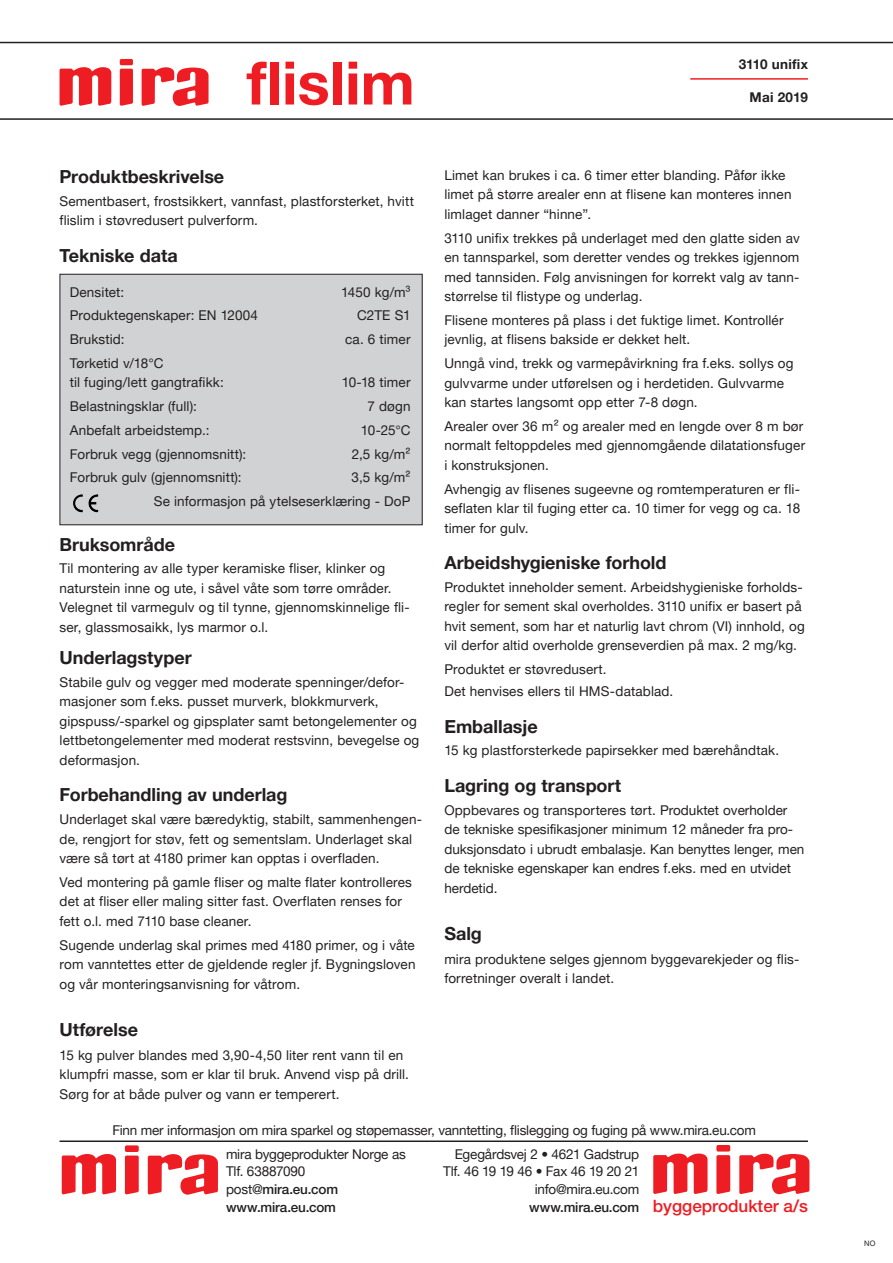
<style>
.page{position:relative;width:893px;height:1263px;background:#fff}
.page>*{position:absolute;margin:0;border:0;box-sizing:border-box;transform-origin:0 0}
.TYPE_OVERSKRIFT{font:700 60px "Helvetica Neue LT Pro";color:#ee1d23}
.BRØD_OVERSKRIFT{font:700 18px "Helvetica Neue LT Pro";color:#231f20}
.brød_bs{font:700 18px "Helvetica Neue LT Pro";color:#231f20}
.t1{font:500 17.1px "Helvetica Neue LT Pro";color:#ee1d23}
.brød_bs-2{font:13.5px/19.5px "Helvetica Neue LT Pro";letter-spacing:.01em;color:#231f20}
.BRØD_side_1{font:13.5px "Helvetica Neue LT Pro";letter-spacing:-.015em;color:#231f20}
.brød_bs-3{font:13.5px "Helvetica Neue LT Pro";letter-spacing:-.015em;color:#231f20}
.t2{font:500 13.5px "Helvetica Neue LT Pro";letter-spacing:-.01em;color:#231f20}
.BRØD{font:13.5px "Helvetica Neue LT Pro";letter-spacing:.01em;color:#231f20}
.brød_bs-4{font:13.5px "Helvetica Neue LT Pro";letter-spacing:-.025em;color:#231f20}
.BRØD-2{font:700 13.5px "Helvetica Neue LT Pro";letter-spacing:.02em;color:#231f20}
.brød_bs-5{font:13.5px "Helvetica Neue LT Pro";letter-spacing:-.01em;color:#231f20}
.BRØD_side_1-2{font:7.5px "Helvetica Neue LT Pro";color:#231f20}
.s1{font-weight:400}
</style>
<div class="page">
<div style="left:60px;top:274px;width:362px;height:251px;background:#d1d2d4"></div>
<div style="left:60px;top:274px;width:363px;height:251px;border:1px solid #231f20"></div>
<img style="left:73px;top:494px;width:25px;height:18px">
<hr style="left:0;top:118px;width:893px;height:2px;background:#231f20">
<hr style="left:0;top:42px;width:893px;height:1px;background:#231f20">
<svg style="left:120px;top:69px;width:13px;height:37px"></svg>
<div style="left:120px;top:59px;width:13px;height:6px;background:#ee1d23;border-radius:2px"></div>
<svg style="left:60px;top:67px;width:52px;height:39px"></svg>
<svg style="left:142px;top:67px;width:67px;height:39px"></svg>
<hr style="left:60px;top:1140px;width:748px;height:2px;background:#231f20">
<svg style="left:125px;top:1155px;width:14px;height:39px"></svg>
<div style="left:125px;top:1145px;width:14px;height:7px;background:#ee1d23;border-radius:2px"></div>
<svg style="left:62px;top:1154px;width:55px;height:40px"></svg>
<svg style="left:148px;top:1154px;width:70px;height:41px"></svg>
<svg style="left:716px;top:1155px;width:14px;height:39px"></svg>
<div style="left:716px;top:1145px;width:14px;height:6px;background:#ee1d23;border-radius:2px"></div>
<svg style="left:653px;top:1153px;width:55px;height:41px"></svg>
<svg style="left:739px;top:1153px;width:70px;height:41px"></svg>
<hr style="left:690px;top:78px;width:118px;height:2px;background:#ee1d23">
<p class="TYPE_OVERSKRIFT" style="left:247px;top:46px;width:170px">flislim</p>
<p class="BRØD-2" style="left:739px;top:56px;width:71px">3110 unifix</p>
<p class="BRØD-2" style="left:749px;top:89px;width:60px">Mai 2019</p>
<p class="BRØD_OVERSKRIFT" style="left:60px;top:165px;width:166px">Produktbeskrivelse</p>
<p class="brød_bs-2" style="left:60px;top:191px;width:356px">Sementbasert, frostsikkert, vannfast, plastforsterket, hvitt flislim i støvredusert pulverform.</p>
<p class="BRØD_OVERSKRIFT" style="left:60px;top:244px;width:120px">Tekniske data</p>
<p class="brød_bs-2" style="left:70px;top:282px;width:56px">Densitet:</p>
<p class="brød_bs-2" style="left:341px;top:282px;width:71px">1450 kg/m³</p>
<p class="brød_bs-2" style="left:70px;top:306px;width:190px">Produktegenskaper: EN 12004</p>
<p class="brød_bs-2" style="left:357px;top:306px;width:55px">C2TE S1</p>
<p class="brød_bs-2" style="left:70px;top:329px;width:56px">Brukstid:</p>
<p class="brød_bs-2" style="left:345px;top:329px;width:67px">ca. 6 timer</p>
<p class="brød_bs-2" style="left:70px;top:353px;width:156px">Tørketid v/18°C<br>til fuging/lett gangtrafikk:</p>
<p class="brød_bs-2" style="left:342px;top:373px;width:70px">10-18 timer</p>
<p class="brød_bs-2" style="left:70px;top:396px;width:129px">Belastningsklar (full):</p>
<p class="brød_bs-2" style="left:367px;top:396px;width:45px">7 døgn</p>
<p class="brød_bs-2" style="left:70px;top:420px;width:141px">Anbefalt arbeidstemp.:</p>
<p class="brød_bs-2" style="left:361px;top:420px;width:51px">10-25°C</p>
<p class="brød_bs-2" style="left:70px;top:444px;width:178px">Forbruk vegg (gjennomsnitt):</p>
<p class="brød_bs-2" style="left:352px;top:444px;width:60px">2,5 kg/m²</p>
<p class="brød_bs-2" style="left:70px;top:468px;width:173px">Forbruk gulv (gjennomsnitt):</p>
<p class="brød_bs-2" style="left:352px;top:468px;width:61px">3,5 kg/m²</p>
<p class="brød_bs-2" style="left:154px;top:491px;width:258px">Se informasjon på ytelseserklæring - DoP</p>
<p class="BRØD_OVERSKRIFT" style="left:60px;top:533px;width:117px">Bruksområde</p>
<p class="brød_bs-2" style="left:60px;top:558px;width:352px">Til montering av alle typer keramiske fliser, klinker og naturstein inne og ute, i såvel våte som tørre områder.<br>Velegnet til varmegulv og til tynne, gjennomskinnelige fli&shy;ser, glassmosaikk, lys marmor o.l.</p>
<p class="brød_bs" style="left:60px;top:647px;width:134px">Underlagstyper</p>
<p class="brød_bs-2" style="left:60px;top:672px;width:361px">Stabile gulv og vegger med moderate spenninger/defor&shy;masjoner som f.eks. pusset murverk, blokkmurverk, gipspuss/-sparkel og gipsplater samt betongelementer og lettbetongelementer med moderat restsvinn, bevegelse og deformasjon.</p>
<p class="BRØD_OVERSKRIFT" style="left:60px;top:784px;width:229px">Forbehandling av underlag</p>
<p class="brød_bs-2" style="left:60px;top:809px;width:364px">Underlaget skal være bæredyktig, stabilt, sammenhengen&shy;de, rengjort for støv, fett og sementslam. Underlaget skal være så tørt at 4180 primer kan opptas i overfladen.</p>
<p class="brød_bs-2" style="left:60px;top:872px;width:354px">Ved montering på gamle fliser og malte flater kontrolleres det at fliser eller maling sitter fast. Overflaten renses for fett o.l. med 7110 base cleaner.</p>
<p class="brød_bs-2" style="left:60px;top:935px;width:358px;text-align:justify">Sugende underlag skal primes med 4180 primer, og i våte rom vanntettes etter de gjeldende regler jf. Bygningsloven og vår monteringsanvisning for våtrom.</p>
<p class="brød_bs" style="left:60px;top:1018px;width:80px">Utførelse</p>
<p class="brød_bs-2" style="left:60px;top:1045px;width:351px">15 kg pulver blandes med 3,90-4,50 liter rent vann til en klumpfri masse, som er klar til bruk. Anvend visp på drill.<br>Sørg for at både pulver og vann er temperert.</p>
<p class="brød_bs-2" style="left:444px;top:165px;width:349px">Limet kan brukes i ca. 6 timer etter blanding. Påfør ikke limet på større arealer enn at flisene kan monteres innen limlaget danner “hinne”.</p>
<p class="brød_bs-2" style="left:444px;top:228px;width:357px;text-align:justify">3110 unifix trekkes på underlaget med den glatte siden av en tannsparkel, som deretter vendes og trekkes igjennom med tannsiden. Følg anvisningen for korrekt valg av tann&shy;størrelse til flistype og underlag.</p>
<p class="brød_bs-2" style="left:444px;top:310px;width:341px">Flisene monteres på plass i det fuktige limet. Kontrollér jevnlig, at flisens bakside er dekket helt.</p>
<p class="brød_bs-2" style="left:444px;top:353px;width:351px">Unngå vind, trekk og varmepåvirkning fra f.eks. sollys og gulvvarme under utførelsen og i herdetiden. Gulvvarme kan startes langsomt opp etter 7-8 døgn.</p>
<p class="brød_bs-2" style="left:444px;top:416px;width:362px">Arealer over 36 m² og arealer med en lengde over 8 m bør normalt feltoppdeles med gjennomgående dilatationsfuger i konstruksjonen.</p>
<p class="brød_bs-2" style="left:444px;top:479px;width:357px;text-align:justify">Avhengig av flisenes sugeevne og romtemperaturen er fli&shy;seflaten klar til fuging etter ca. 10 timer for vegg og ca. 18 timer for gulv.</p>
<p class="BRØD_OVERSKRIFT" style="left:444px;top:551px;width:224px">Arbeidshygieniske forhold</p>
<p class="brød_bs-2" style="left:444px;top:577px;width:362px">Produktet inneholder sement. Arbeidshygieniske forholds&shy;regler for sement skal overholdes. 3110 unifix er basert på hvit sement, som har et naturlig lavt chrom (VI) innhold, og vil derfor altid overholde grenseverdien på max. 2 mg/kg.</p>
<p class="brød_bs-2" style="left:444px;top:659px;width:164px">Produktet er støvredusert.</p>
<p class="BRØD" style="left:444px;top:683px;width:230px">Det henvises ellers til HMS-datablad.</p>
<p class="BRØD_OVERSKRIFT" style="left:444px;top:715px;width:95px">Emballasje</p>
<p class="brød_bs-2" style="left:444px;top:741px;width:336px">15 kg plastforsterkede papirsekker med bærehåndtak.</p>
<p class="BRØD_OVERSKRIFT" style="left:444px;top:774px;width:178px">Lagring og transport</p>
<p class="brød_bs-2" style="left:444px;top:800px;width:362px">Oppbevares og transporteres tørt. Produktet overholder de tekniske spesifikasjoner minimum 12 måneder fra pro&shy;duksjonsdato i ubrudt embalasje. Kan benyttes lenger, men de tekniske egenskaper kan endres f.eks. med en utvidet herdetid.</p>
<p class="brød_bs" style="left:444px;top:923px;width:39px">Salg</p>
<p class="brød_bs-2" style="left:444px;top:949px;width:356px">mira produktene selges gjennom byggevarekjeder og flis&shy;forretninger overalt i landet.</p>
<p class="BRØD_side_1" style="left:112px;top:1121px;width:645px">Finn mer informasjon om mira sparkel og støpemasser, vanntetting, flislegging og fuging på www.mira.eu.com</p>
<p class="brød_bs-3" style="left:455px;top:1145px;width:186px">Egegårdsvej 2 • 4621 Gadstrup</p>
<p class="brød_bs-4" style="left:443px;top:1163px;width:198px">Tlf. 46 19 19 46 • Fax 46 19 20 21</p>
<p class="brød_bs-3" style="left:535px;top:1181px;width:106px">info@mira.eu.com</p>
<p class="t2" style="left:529px;top:1199px;width:112px">www.mira.eu.com</p>
<p class="brød_bs-3" style="left:226px;top:1145px;width:181px">mira byggeprodukter Norge as</p>
<p class="brød_bs-5" style="left:226px;top:1163px;width:81px">Tlf. 63887090</p>
<p class="t2" style="left:226px;top:1181px;width:114px"><span class="s1">post@</span>mira.eu.com</p>
<p class="t2" style="left:226px;top:1199px;width:112px">www.mira.eu.com</p>
<p class="t1" style="left:653px;top:1195px;width:157px">byggeprodukter a/s</p>
<p class="BRØD_side_1-2" style="left:864px;top:1239px;width:13px">NO</p>
</div>
